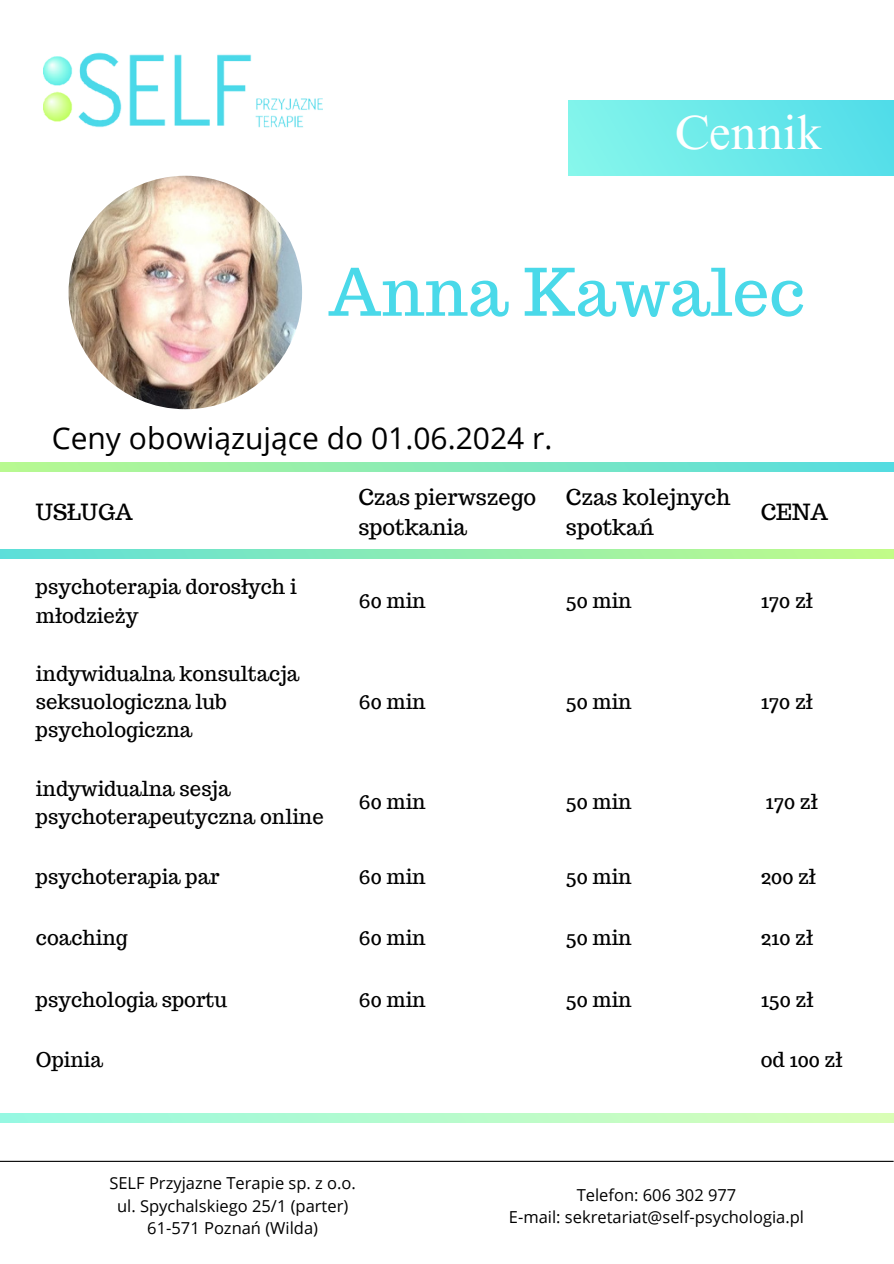
<style>
.page{position:relative;width:894px;height:1264px;background:#fff}
.page>*{position:absolute;margin:0;border:0;box-sizing:border-box;transform-origin:0 0}
.t1{font:65.25px "Trocchi";color:#4ad9e9}
.t2{font:48px "Times NRMT Pro";color:#fff}
.t3{font:30px "Open Sans";color:#000}
.t4{font:21.75px/30.3px "Trocchi";color:#000}
.t5{font:20.25px/28.2px "Trocchi";color:#000}
.t6{font:16.5px "Open Sans";color:#000}
</style>
<div class="page">
<img style="left:44px;top:52px;width:279px;height:76px">
<img style="left:69px;top:176px;width:233px;height:233px;border-radius:50%">
<div style="left:568px;top:100px;width:325px;height:76px;background:linear-gradient(to right,#85f6eb,#52dde9)"></div>
<svg style="left:0;top:462px;width:893px;height:9px;background:#85eab8"></svg>
<svg style="left:0;top:549px;width:893px;height:9px;background:#8fedb1"></svg>
<svg style="left:0;top:1113px;width:893px;height:9px;background:#b7fbcc"></svg>
<hr style="left:0;top:1160px;width:893px;height:1px;background:#000">
<p class="t2" style="left:674px;top:115px;width:149px">Cennik</p>
<p class="t1" style="left:328px;top:249px;width:478px">Anna Kawalec</p>
<p class="t3" style="left:52px;top:417px;width:502px">Ceny obowiązujące do 01.06.2024 r.</p>
<p class="t4" style="left:36px;top:496px;width:98px">USŁUGA</p>
<h2 class="t4" style="left:358px;top:482px;width:179px">Czas pierwszego spotkania</h2>
<h1 class="t4" style="left:566px;top:482px;width:166px">Czas kolejnych spotkań</h1>
<h3 class="t4" style="left:760px;top:496px;width:69px">CENA</h3>
<p class="t5" style="left:36px;top:573px;width:262px">psychoterapia dorosłych i młodzieży</p>
<p class="t5" style="left:36px;top:659px;width:265px">indywidualna konsultacja seksuologiczna lub psychologiczna</p>
<p class="t5" style="left:36px;top:774px;width:289px">indywidualna sesja psychoterapeutyczna online</p>
<p class="t5" style="left:358px;top:586px;width:69px">60 min</p>
<p class="t5" style="left:566px;top:586px;width:67px">50 min</p>
<p class="t5" style="left:760px;top:586px;width:54px">170 zł</p>
<p class="t5" style="left:358px;top:687px;width:69px">60 min</p>
<p class="t5" style="left:566px;top:687px;width:67px">50 min</p>
<p class="t5" style="left:760px;top:687px;width:54px">170 zł</p>
<p class="t5" style="left:358px;top:787px;width:69px">60 min</p>
<p class="t5" style="left:566px;top:787px;width:67px">50 min</p>
<p class="t5" style="left:765px;top:787px;width:54px">170 zł</p>
<p class="t5" style="left:36px;top:862px;width:185px">psychoterapia par</p>
<p class="t5" style="left:358px;top:862px;width:69px">60 min</p>
<p class="t5" style="left:566px;top:862px;width:67px">50 min</p>
<p class="t5" style="left:760px;top:862px;width:57px">200 zł</p>
<p class="t5" style="left:36px;top:923px;width:93px">coaching</p>
<p class="t5" style="left:358px;top:923px;width:69px">60 min</p>
<p class="t5" style="left:566px;top:923px;width:67px">50 min</p>
<p class="t5" style="left:760px;top:923px;width:54px">210 zł</p>
<p class="t5" style="left:36px;top:985px;width:193px">psychologia sportu</p>
<p class="t5" style="left:358px;top:985px;width:69px">60 min</p>
<p class="t5" style="left:566px;top:985px;width:67px">50 min</p>
<p class="t5" style="left:760px;top:985px;width:54px">150 zł</p>
<p class="t5" style="left:36px;top:1045px;width:68px">Opinia</p>
<p class="t5" style="left:760px;top:1045px;width:83px">od 100 zł</p>
<p class="t6" style="left:109px;top:1171px;width:248px">SELF Przyjazne Terapie sp. z o.o.</p>
<p class="t6" style="left:117px;top:1194px;width:233px">ul. Spychalskiego 25/1 (parter)</p>
<p class="t6" style="left:147px;top:1216px;width:172px">61-571 Poznań (Wilda)</p>
<p class="t6" style="left:576px;top:1182px;width:161px">Telefon: 606 302 977</p>
<p class="t6" style="left:508px;top:1205px;width:296px">E-mail: sekretariat@self-psychologia.pl</p>
</div>
